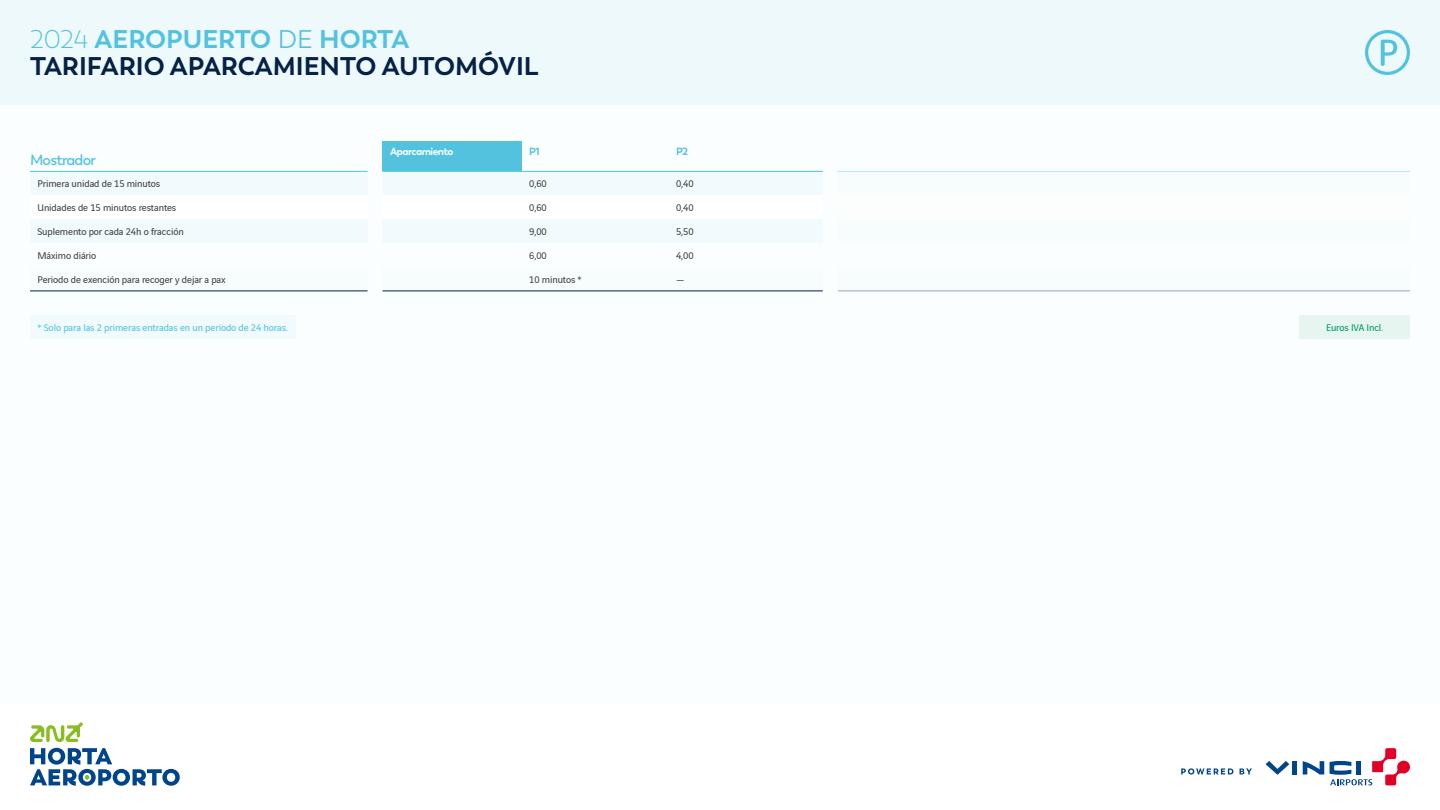
<style>
.page{position:relative;width:1440px;height:810px;background:#fff}
.page>*{position:absolute;margin:0;border:0;box-sizing:border-box;transform-origin:0 0}
.t1{font:700 25.5px/27px "Trenda";color:#052145}
.t2{font:600 15px "Trenda";letter-spacing:-.05em;color:#52c2de}
.t3{font:10.5px "Vinci Sans";letter-spacing:-.01em;color:#404040}
.t4{font:10.5px "Vinci Sans";letter-spacing:-.01em;color:#52c2de}
.t5{font:10.5px "Vinci Sans";letter-spacing:-.01em;color:#009669}
.t6{font:700 10.5px "Trenda";letter-spacing:-.05em;color:#fff}
.t7{font:700 10.5px "Trenda";color:#52c2de}
.s1{font-weight:300;color:#52c2de}
.s2{color:#52c2de}
.s3{font-weight:400;color:#52c2de}
</style>
<div class="page">
<div style="left:0;top:0;width:1440px;height:105px;background:#eef9fc"></div>
<div style="left:0;top:105px;width:1440px;height:600px;background:#fbfefe"></div>
<div style="left:30px;top:171px;width:338px;height:24px;background:#f1fafc"></div>
<div style="left:30px;top:219px;width:338px;height:24px;background:#f1fafc"></div>
<div style="left:30px;top:195px;width:338px;height:24px;background:#fff"></div>
<div style="left:30px;top:267px;width:338px;height:24px;background:#f1fafc"></div>
<div style="left:383px;top:141px;width:139px;height:30px;background:#52c2de"></div>
<div style="left:382px;top:171px;width:441px;height:24px;background:#f1fafc"></div>
<div style="left:838px;top:171px;width:572px;height:24px;background:#f1fafc"></div>
<div style="left:382px;top:219px;width:441px;height:24px;background:#f1fafc"></div>
<div style="left:838px;top:219px;width:572px;height:24px;background:#f1fafc"></div>
<div style="left:382px;top:195px;width:441px;height:24px;background:#fff"></div>
<div style="left:838px;top:195px;width:572px;height:24px;background:#fff"></div>
<div style="left:382px;top:267px;width:441px;height:24px;background:#f1fafc"></div>
<div style="left:838px;top:267px;width:572px;height:24px;background:#f1fafc"></div>
<hr style="left:838px;top:171px;width:572px;height:1px;background:#52c2de">
<hr style="left:838px;top:291px;width:572px;height:1px;background:#052145">
<hr style="left:30px;top:171px;width:338px;height:1px;background:#52c2de">
<hr style="left:382px;top:171px;width:441px;height:1px;background:#52c2de">
<hr style="left:30px;top:291px;width:338px;height:1px;background:#052145">
<hr style="left:382px;top:291px;width:441px;height:1px;background:#052145">
<div style="left:1299px;top:315px;width:111px;height:24px;background:#e6f5f0"></div>
<div style="left:30px;top:315px;width:265px;height:24px;background:#f1fafc"></div>
<svg style="left:1181px;top:768px;width:52px;height:7px"></svg>
<svg style="left:1240px;top:768px;width:12px;height:6px"></svg>
<hr style="left:1293px;top:761px;width:4px;height:13px;background:#00458a">
<svg style="left:1303px;top:761px;width:21px;height:13px"></svg>
<svg style="left:1266px;top:761px;width:23px;height:14px"></svg>
<svg style="left:1330px;top:748px;width:80px;height:37px"></svg>
<svg style="left:1365px;top:30px;width:45px;height:45px"></svg>
<svg style="left:30px;top:722px;width:53px;height:20px"></svg>
<svg style="left:30px;top:748px;width:150px;height:38px"></svg>
<h1 class="t1" style="left:30px;top:26px;width:510px"><span class="s1">2024</span> <span class="s2">AEROPUERTO</span> <span class="s3">DE</span> <span class="s2">HORTA<br></span>TARIFARIO APARCAMIENTO AUTOMÓVIL</h1>
<h2 class="t2" style="left:30px;top:151px;width:68px">Mostrador</h2>
<p class="t3" style="left:38px;top:176px;width:124px">Primera unidad de 15 minutos</p>
<p class="t3" style="left:38px;top:200px;width:140px">Unidades de 15 minutos restantes</p>
<p class="t3" style="left:38px;top:224px;width:148px">Suplemento por cada 24h o fracción</p>
<p class="t3" style="left:38px;top:248px;width:60px">Máximo diário</p>
<p class="t3" style="left:38px;top:272px;width:190px">Periodo de exención para recoger y dejar a pax</p>
<p class="t6" style="left:390px;top:144px;width:65px">Aparcamiento</p>
<p class="t7" style="left:529px;top:144px;width:12px">P1</p>
<p class="t7" style="left:676px;top:144px;width:14px">P2</p>
<p class="t3" style="left:529px;top:176px;width:19px">0,60</p>
<p class="t3" style="left:529px;top:200px;width:19px">0,60</p>
<p class="t3" style="left:529px;top:224px;width:19px">9,00</p>
<p class="t3" style="left:529px;top:248px;width:19px">6,00</p>
<p class="t3" style="left:529px;top:272px;width:54px">10 minutos *</p>
<p class="t3" style="left:676px;top:176px;width:19px">0,40</p>
<p class="t3" style="left:676px;top:200px;width:19px">0,40</p>
<p class="t3" style="left:676px;top:224px;width:19px">5,50</p>
<p class="t3" style="left:676px;top:248px;width:19px">4,00</p>
<p class="t3" style="left:676px;top:272px;width:10px">—</p>
<p class="t4" style="left:38px;top:320px;width:252px">* Solo para las 2 primeras entradas en un periodo de 24 horas.</p>
<p class="t5" style="left:1326px;top:320px;width:59px">Euros IVA Incl.</p>
</div>
